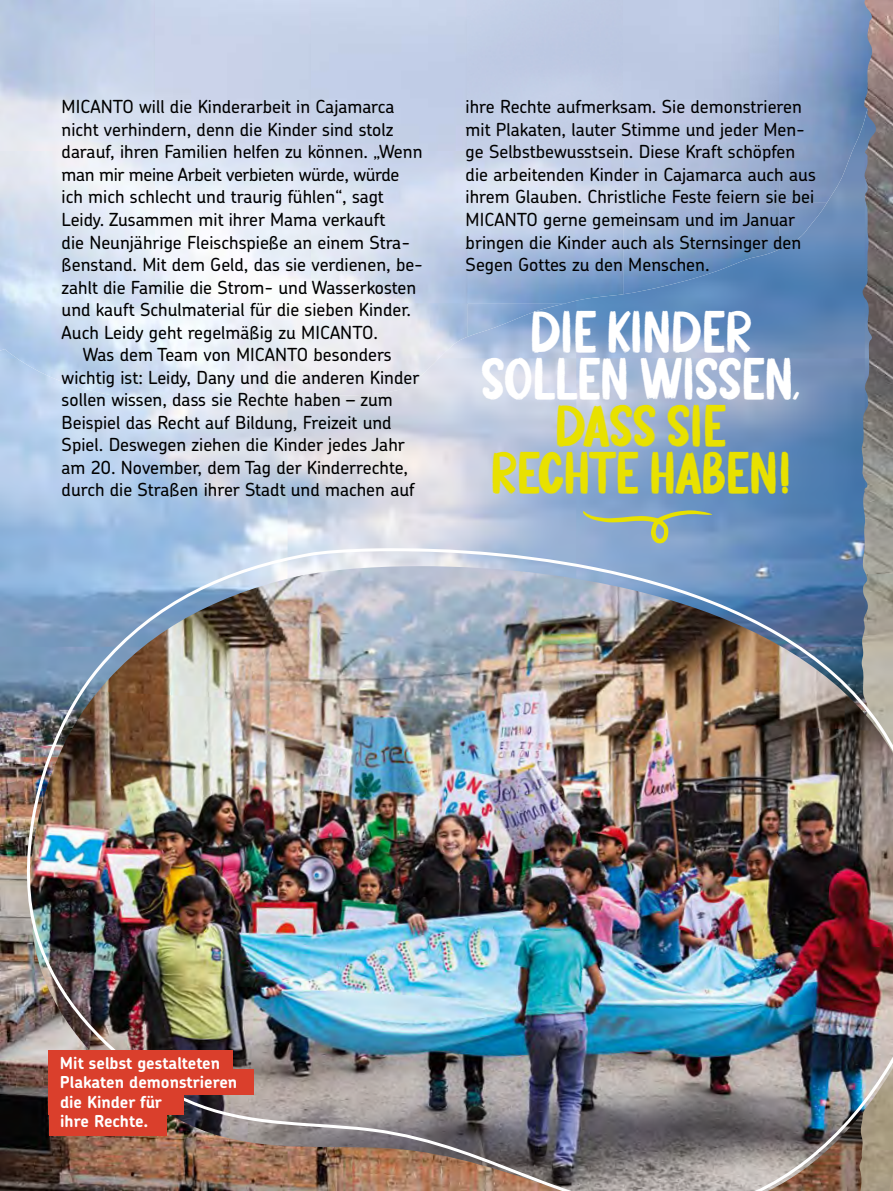
<style>
.page{position:relative;width:893px;height:1191px;background:#fff}
.page>*{position:absolute;margin:0;border:0;box-sizing:border-box;transform-origin:0 0}
.t1{font:42.3px/47px "Banana Pastry";color:#fff;text-align:center}
.t2{font:42.3px/47px "Banana Pastry";color:#e8e100;text-align:center}
.t3{font:500 18px/22.5px "Chevin Pro";color:#000}
.t4{font:500 18px "Chevin Pro";letter-spacing:-.02em;color:#000}
.t5{font:700 16.5px/19.5px "Chevin Pro";color:#fff}
</style>
<div class="page">
<img style="left:0;top:202px;width:858px;height:989px">
<img style="left:779px;top:0;width:79px;height:202px">
<img style="left:0;top:151px;width:624px;height:153px">
<img style="left:623px;top:151px;width:156px;height:143px">
<img style="left:779px;top:202px;width:48px;height:48px">
<img style="left:0;top:303px;width:260px;height:101px">
<img style="left:259px;top:303px;width:209px;height:95px">
<img style="left:467px;top:303px;width:99px;height:34px">
<svg style="left:582px;top:510px;width:131px;height:34px"></svg>
<img style="left:858px;top:0;width:35px;height:548px">
<img style="left:25px;top:548px;width:868px;height:643px">
<div style="left:49px;top:1050px;width:184px;height:25px;background:#da3f2c"></div>
<div style="left:49px;top:1069px;width:205px;height:25px;background:#da3f2c"></div>
<div style="left:49px;top:1089px;width:135px;height:25px;background:#da3f2c"></div>
<div style="left:49px;top:1110px;width:117px;height:25px;background:#da3f2c"></div>
<p class="t3" style="left:62px;top:95px;width:334px">MICANTO will die Kinderarbeit in Cajamarca</p>
<p class="t3" style="left:62px;top:118px;width:333px">nicht verhindern, denn die Kinder sind stolz</p>
<p class="t3" style="left:62px;top:140px;width:362px">darauf, ihren Familien helfen zu können. „Wenn</p>
<p class="t4" style="left:62px;top:162px;width:339px">man mir meine Arbeit verbieten würde, würde</p>
<p class="t3" style="left:62px;top:185px;width:324px">ich mich schlecht und traurig fühlen“, sagt</p>
<p class="t3" style="left:62px;top:208px;width:326px">Leidy. Zusammen mit ihrer Mama verkauft</p>
<p class="t3" style="left:62px;top:230px;width:350px">die Neunjährige Fleischspieße an einem Stra-</p>
<p class="t3" style="left:62px;top:253px;width:363px">ßenstand. Mit dem Geld, das sie verdienen, be-</p>
<p class="t3" style="left:62px;top:275px;width:356px">zahlt die Familie die Strom- und Wasserkosten</p>
<p class="t3" style="left:62px;top:298px;width:351px">und kauft Schulmaterial für die sieben Kinder.</p>
<p class="t3" style="left:62px;top:320px;width:318px">Auch Leidy geht regelmäßig zu MICANTO.</p>
<p class="t3" style="left:83px;top:343px;width:310px">Was dem Team von MICANTO besonders</p>
<p class="t3" style="left:62px;top:365px;width:359px">wichtig ist: Leidy, Dany und die anderen Kinder</p>
<p class="t3" style="left:62px;top:388px;width:333px">sollen wissen, dass sie Rechte haben – zum</p>
<p class="t3" style="left:62px;top:410px;width:331px">Beispiel das Recht auf Bildung, Freizeit und</p>
<p class="t3" style="left:62px;top:433px;width:345px">Spiel. Deswegen ziehen die Kinder jedes Jahr</p>
<p class="t3" style="left:62px;top:455px;width:348px">am 20. November, dem Tag der Kinderrechte,</p>
<p class="t3" style="left:62px;top:478px;width:355px">durch die Straßen ihrer Stadt und machen auf</p>
<p class="t3" style="left:466px;top:95px;width:352px">ihre Rechte aufmerksam. Sie demonstrieren mit Plakaten, lauter Stimme und jeder Men&shy;ge Selbstbewusstsein. Diese Kraft schöpfen die arbeitenden Kinder in Cajamarca auch aus ihrem Glauben. Christliche Feste feiern sie bei MICANTO gerne gemeinsam und im Januar bringen die Kinder auch als Sternsinger den Segen Gottes zu den Menschen.</p>
<h1 class="t1" style="left:481px;top:306px;width:321px">DIE KINDER<br>SOLLEN WISSEN,</h1>
<h1 class="t2" style="left:491px;top:400px;width:302px">DASS SIE<br>RECHTE HABEN!</h1>
<p class="t5" style="left:60px;top:1052px;width:179px">Mit selbst gestalteten<br>Plakaten demonstrieren die Kinder für<br>ihre Rechte.</p>
</div>
